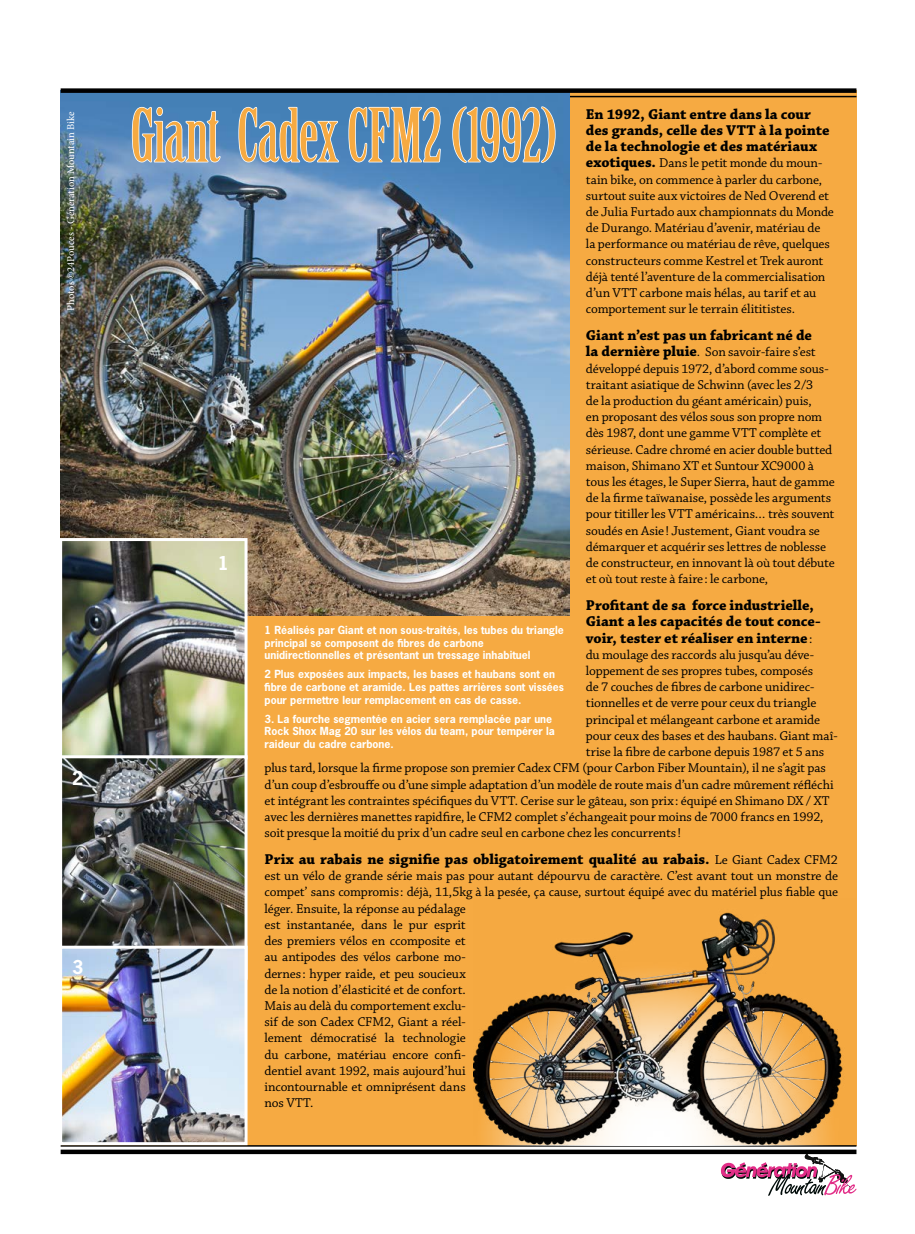
<style>
.page{position:relative;width:915px;height:1234px;background:#fff}
.page>*{position:absolute;margin:0;border:0;box-sizing:border-box;transform-origin:0 0}
.t1{font:72px "Birch Std";letter-spacing:-.005em;color:#f6aa42}
.t2{font:700 18px "News Gothic";color:#fff}
.t3{font:700 15px/16.2px "Chaparral Pro";color:#000}
.t4{font:13.5px/16.2px "Chaparral Pro";letter-spacing:-.01em;color:#000}
.t5{font:700 10.5px/12.6px "News Gothic";color:#fff}
.t6{font:10.5px "Minion Pro";color:#fff}
.s1{font-weight:700;font-size:15px}
.s2{font-weight:400;font-size:13.5px}
</style>
<div class="page">
<div style="left:61px;top:91px;width:795px;height:1054px;background:#f6aa42"></div>
<hr style="left:61px;top:96px;width:795px;height:1px;background:#000">
<hr style="left:61px;top:1144px;width:795px;height:2px;background:#000">
<img style="left:61px;top:93px;width:508px;height:522px">
<svg style="left:131px;top:106px;width:90px;height:57px;background:#80a6cd"></svg>
<svg style="left:237px;top:106px;width:102px;height:57px;background:#75a0ca"></svg>
<svg style="left:347px;top:106px;width:94px;height:77px;background:#6d9bc7"></svg>
<svg style="left:451px;top:105px;width:105px;height:59px;background:#719ec7"></svg>
<img style="left:63px;top:542px;width:180px;height:403px">
<div style="left:59px;top:538px;width:188px;height:221px;border:3px solid #fff"></div>
<img style="left:473px;top:912px;width:370px;height:232px">
<svg style="left:720px;top:1153px;width:136px;height:42px"></svg>
<div style="left:59px;top:755px;width:188px;height:224px;border:3px solid #fff"></div>
<img style="left:63px;top:949px;width:180px;height:191px">
<div style="left:59px;top:945px;width:188px;height:199px;border:3px solid #fff"></div>
<div style="left:61px;top:88px;width:795px;height:5px;background:#000"></div>
<svg style="left:61px;top:1149px;width:795px;height:4px;background:#272727"></svg>
<p class="t6" style="left:64px;top:310px;width:201px;rotate:-90deg">Photos ©24Pouces - Génération Mountain Bike</p>
<h2 class="t2" style="left:72px;top:766px;width:13px">2</h2>
<h2 class="t2" style="left:72px;top:955px;width:13px">3</h2>
<h1 class="t1" style="left:130px;top:95px;width:428px">Giant Cadex CFM2 (1992)</h1>
<p class="t3" style="left:585px;top:106px;width:245px">En 1992, Giant entre dans la cour des grands, celle des VTT à la pointe de la technologie et des matériaux</p>
<p class="t4" style="left:585px;top:155px;width:249px"><span class="s1">exotiques.</span> Dans le petit monde du moun&shy;tain bike, on commence à parler du carbone, surtout suite aux victoires de Ned Overend et de Julia Furtado aux championnats du Monde de Durango. Matériau d’avenir, matériau de<br>la performance ou matériau de rêve, quelques constructeurs comme Kestrel et Trek auront déjà tenté l’aventure de la commercialisation d’un VTT carbone mais hélas, au tarif et au comportement sur le terrain élititistes.</p>
<p class="t3" style="left:585px;top:327px;width:227px">Giant n’est pas un fabricant né de</p>
<p class="t4" style="left:585px;top:344px;width:250px"><span class="s1">la dernière pluie</span>. Son savoir-faire s’est développé depuis 1972, d’abord comme sous&shy;traitant asiatique de Schwinn (avec les 2/3<br>de la production du géant américain) puis,<br>en proposant des vélos sous son propre nom dès 1987, dont une gamme VTT complète et sérieuse. Cadre chromé en acier double butted maison, Shimano XT et Suntour XC9000 à tous les étages, le Super Sierra, haut de gamme de la firme taïwanaise, possède les arguments pour titiller les VTT américains… très souvent soudés en Asie! Justement, Giant voudra se démarquer et acquérir ses lettres de noblesse de constructeur, en innovant là où tout débute et où tout reste à faire: le carbone,</p>
<p class="t3" style="left:585px;top:597px;width:236px">Profitant de sa force industrielle,<br>Giant a les capacités de tout conce&shy;voir, tester et réaliser en interne<span class="s2">:</span></p>
<p class="t4" style="left:585px;top:647px;width:229px">du moulage des raccords alu jusqu’au déve-</p>
<p class="t4" style="left:585px;top:663px;width:229px">loppement de ses propres tubes, composés</p>
<p class="t4" style="left:585px;top:679px;width:230px">de 7 couches de fibres de carbone unidirec-</p>
<p class="t4" style="left:585px;top:695px;width:232px">tionnelles et de verre pour ceux du triangle</p>
<p class="t4" style="left:585px;top:711px;width:236px">principal et mélangeant carbone et aramide</p>
<p class="t4" style="left:585px;top:728px;width:253px">pour ceux des bases et des haubans. Giant maî-</p>
<p class="t4" style="left:585px;top:744px;width:240px">trise la fibre de carbone depuis 1987 et 5 ans</p>
<p class="t4" style="left:264px;top:760px;width:562px">plus tard, lorsque la firme propose son premier Cadex CFM (pour Carbon Fiber Mountain), il ne s’agit pas</p>
<p class="t4" style="left:264px;top:776px;width:570px">d’un coup d’esbrouffe ou d’une simple adaptation d’un modèle de route mais d’un cadre mûrement réfléchi</p>
<p class="t4" style="left:264px;top:792px;width:566px">et intégrant les contraintes spécifiques du VTT. Cerise sur le gâteau, son prix: équipé en Shimano DX / XT</p>
<p class="t4" style="left:264px;top:809px;width:560px">avec les dernières manettes rapidfire, le CFM2 complet s’échangeait pour moins de 7000 francs en 1992,</p>
<p class="t4" style="left:264px;top:825px;width:418px">soit presque la moitié du prix d’un cadre seul en carbone chez les concurrents!</p>
<p class="t3" style="left:264px;top:851px;width:574px">Prix au rabais ne signifie pas obligatoirement qualité au rabais. <span class="s2">Le Giant Cadex CFM2</span></p>
<p class="t4" style="left:264px;top:868px;width:575px">est un vélo de grande série mais pas pour autant dépourvu de caractère. C’est avant tout un monstre de compet’ sans compromis: déjà, 11,5kg à la pesée, ça cause, surtout équipé avec du matériel plus fiable que léger. Ensuite, la réponse au pédalage<br>est instantanée, dans le pur esprit<br>des premiers vélos en ccomposite et<br>au antipodes des vélos carbone mo-<br>dernes: hyper raide, et peu soucieux<br>de la notion d’élasticité et de confort.<br>Mais au delà du comportement exclu-<br>sif de son Cadex CFM2, Giant a réel-<br>lement démocratisé la technologie<br>du carbone, matériau encore confi-<br>dentiel avant 1992, mais aujourd’hui<br>incontournable et omniprésent dans<br>nos VTT.</p>
<h2 class="t2" style="left:218px;top:551px;width:13px">1</h2>
<p class="t5" style="left:264px;top:623px;width:301px">1 Réalisés par Giant et non sous-traités, les tubes du triangle principal se composent de fibres de carbone unidirectionnelles et présentant un tressage inhabituel</p>
<p class="t5" style="left:264px;top:667px;width:301px">2 Plus exposées aux impacts, les bases et haubans sont en fibre de carbone et aramide. Les pattes arrières sont vissées pour permettre leur remplacement en cas de casse.</p>
<p class="t5" style="left:264px;top:711px;width:291px">3. La fourche segmentée en acier sera remplacée par une<br>Rock Shox Mag 20 sur les vélos du team, pour tempérer la raideur du cadre carbone.</p>
</div>
